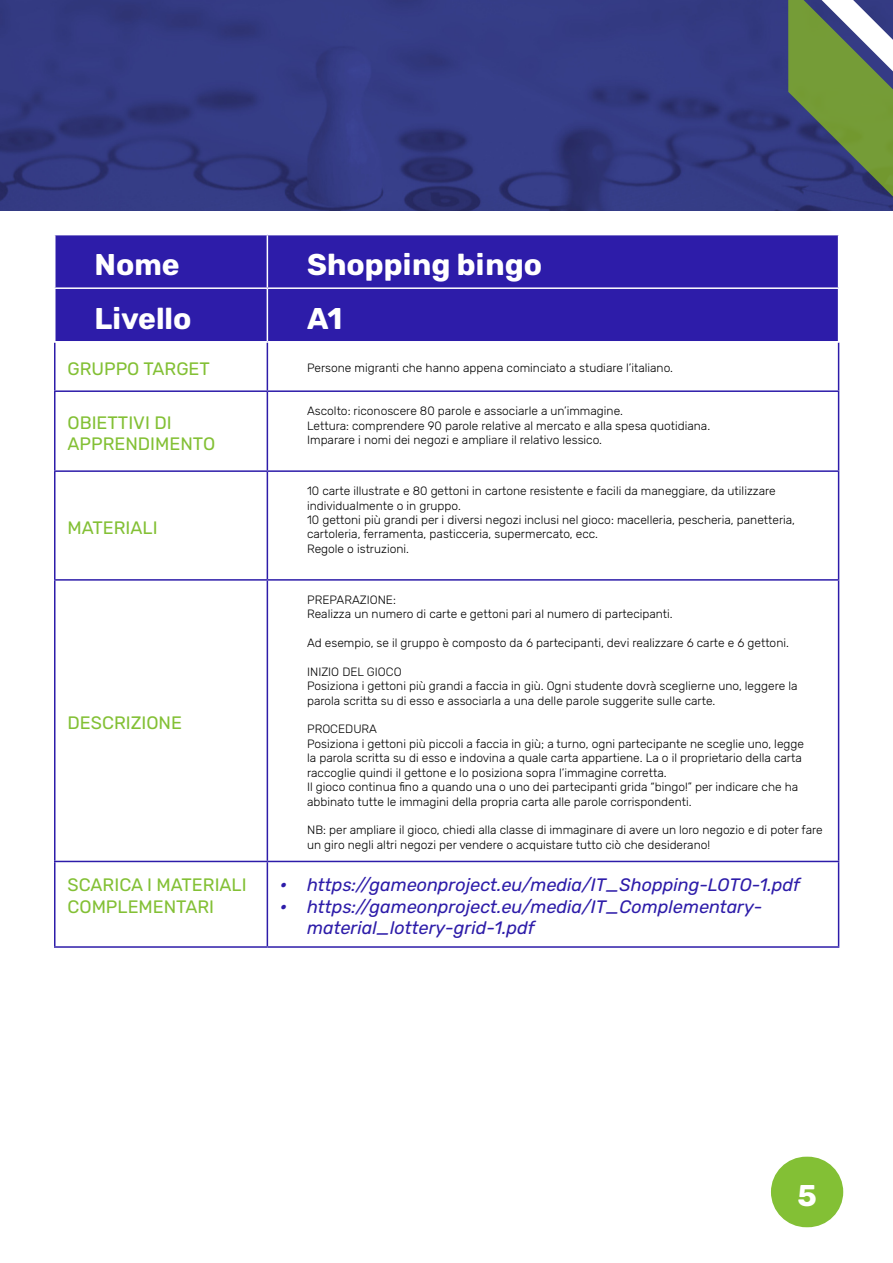
<style>
.page{position:relative;width:893px;height:1263px;background:#fff}
.page>*{position:absolute;margin:0;border:0;box-sizing:border-box;transform-origin:0 0}
.t1{font:700 30px "Rubik";color:#fff}
.t2{font:italic 18px/21.6px "Rubik";color:#2d1ca9}
.t3{font:18px/21.6px "Rubik";color:#83c035}
.t4{font:300 12px/14.4px "Rubik";color:#000}
.s1{font-weight:700}
</style>
<div class="page">
<div style="left:771px;top:1157px;width:72px;height:70px;background:#83c035;border-radius:35px"></div>
<img style="left:0;top:0;width:788px;height:210px">
<svg style="left:788px;top:0;width:105px;height:211px;background:#627864"></svg>
<div style="left:56px;top:235px;width:782px;height:106px;background:#2d1ca9"></div>
<hr style="left:54px;top:287px;width:213px;height:2px;background:#fff">
<hr style="left:267px;top:287px;width:572px;height:2px;background:#fff">
<hr style="left:54px;top:390px;width:213px;height:2px;background:#2d1ca9">
<hr style="left:267px;top:390px;width:572px;height:2px;background:#2d1ca9">
<hr style="left:54px;top:470px;width:213px;height:2px;background:#2d1ca9">
<hr style="left:267px;top:470px;width:572px;height:2px;background:#2d1ca9">
<hr style="left:54px;top:579px;width:213px;height:2px;background:#2d1ca9">
<hr style="left:267px;top:579px;width:572px;height:2px;background:#2d1ca9">
<hr style="left:838px;top:342px;width:1px;height:48px;background:#2d1ca9">
<hr style="left:838px;top:392px;width:1px;height:78px;background:#2d1ca9">
<hr style="left:838px;top:472px;width:1px;height:107px;background:#2d1ca9">
<hr style="left:838px;top:581px;width:1px;height:280px;background:#2d1ca9">
<hr style="left:267px;top:235px;width:1px;height:52px;background:#fff">
<hr style="left:267px;top:289px;width:1px;height:52px;background:#fff">
<hr style="left:54px;top:342px;width:2px;height:48px;background:#2d1ca9">
<hr style="left:267px;top:342px;width:1px;height:48px;background:#2d1ca9">
<hr style="left:54px;top:392px;width:2px;height:78px;background:#2d1ca9">
<hr style="left:267px;top:392px;width:1px;height:78px;background:#2d1ca9">
<hr style="left:54px;top:472px;width:2px;height:107px;background:#2d1ca9">
<hr style="left:267px;top:472px;width:1px;height:107px;background:#2d1ca9">
<hr style="left:54px;top:581px;width:2px;height:280px;background:#2d1ca9">
<hr style="left:267px;top:581px;width:1px;height:280px;background:#2d1ca9">
<hr style="left:267px;top:861px;width:572px;height:1px;background:#2d1ca9">
<hr style="left:838px;top:862px;width:1px;height:84px;background:#2d1ca9">
<hr style="left:267px;top:946px;width:572px;height:2px;background:#2d1ca9">
<hr style="left:54px;top:861px;width:213px;height:1px;background:#2d1ca9">
<hr style="left:54px;top:862px;width:2px;height:84px;background:#2d1ca9">
<hr style="left:267px;top:862px;width:1px;height:84px;background:#2d1ca9">
<hr style="left:54px;top:946px;width:213px;height:2px;background:#2d1ca9">
<h1 class="t1" style="left:95px;top:248px;width:87px">Nome</h1>
<h1 class="t1" style="left:307px;top:248px;width:236px">Shopping bingo</h1>
<h1 class="t1" style="left:95px;top:302px;width:99px">Livello</h1>
<h1 class="t1" style="left:307px;top:302px;width:37px">A1</h1>
<h2 class="t3" style="left:68px;top:358px;width:144px">GRUPPO TARGET</h2>
<p class="t4" style="left:307px;top:361px;width:367px">Persone migranti che hanno appena cominciato a studiare l’italiano.</p>
<h2 class="t3" style="left:68px;top:412px;width:149px">OBIETTIVI DI<br>APPRENDIMENTO</h2>
<p class="t4" style="left:307px;top:404px;width:405px">Ascolto: riconoscere 80 parole e associarle a un’immagine.<br>Lettura: comprendere 90 parole relative al mercato e alla spesa quotidiana.<br>Imparare i nomi dei negozi e ampliare il relativo lessico.</p>
<h2 class="t3" style="left:68px;top:517px;width:92px">MATERIALI</h2>
<h2 class="t3" style="left:68px;top:712px;width:116px">DESCRIZIONE</h2>
<p class="t4" style="left:307px;top:484px;width:489px">10 carte illustrate e 80 gettoni in cartone resistente e facili da maneggiare, da utilizzare individualmente o in gruppo.<br>10 gettoni più grandi per i diversi negozi inclusi nel gioco: macelleria, pescheria, panetteria, cartoleria, ferramenta, pasticceria, supermercato, ecc.<br>Regole o istruzioni.</p>
<p class="t4" style="left:307px;top:593px;width:367px">PREPARAZIONE:<br>Realizza un numero di carte e gettoni pari al numero di partecipanti.</p>
<p class="t4" style="left:307px;top:636px;width:483px">Ad esempio, se il gruppo è composto da 6 partecipanti, devi realizzare 6 carte e 6 gettoni.</p>
<p class="t4" style="left:307px;top:665px;width:492px">INIZIO DEL GIOCO<br>Posiziona i gettoni più grandi a faccia in giù. Ogni studente dovrà sceglierne uno, leggere la parola scritta su di esso e associarla a una delle parole suggerite sulle carte.</p>
<p class="t4" style="left:307px;top:722px;width:498px">PROCEDURA<br>Posiziona i gettoni più piccoli a faccia in giù; a turno, ogni partecipante ne sceglie uno, legge la parola scritta su di esso e indovina a quale carta appartiene. La o il proprietario della carta raccoglie quindi il gettone e lo posiziona sopra l’immagine corretta.<br>Il gioco continua fino a quando una o uno dei partecipanti grida “bingo!” per indicare che ha abbinato tutte le immagini della propria carta alle parole corrispondenti.</p>
<p class="t4" style="left:307px;top:823px;width:517px">NB: per ampliare il gioco, chiedi alla classe di immaginare di avere un loro negozio e di poter fare un giro negli altri negozi per vendere o acquistare tutto ciò che desiderano!</p>
<h2 class="t3" style="left:68px;top:874px;width:181px">SCARICA I MATERIALI<br>COMPLEMENTARI</h2>
<h2 class="t2" style="left:280px;top:874px;width:521px"><span class="s1">•</span> https://gameonproject.eu/media/IT_Shopping-LOTO-1.pdf</h2>
<h2 class="t2" style="left:307px;top:896px;width:457px;text-indent:-27px"><span class="s1">•</span> https://gameonproject.eu/media/IT_Complementary&shy;material_lottery-grid-1.pdf</h2>
<h1 class="t1" style="left:797px;top:1179px;width:21px">5</h1>
</div>
